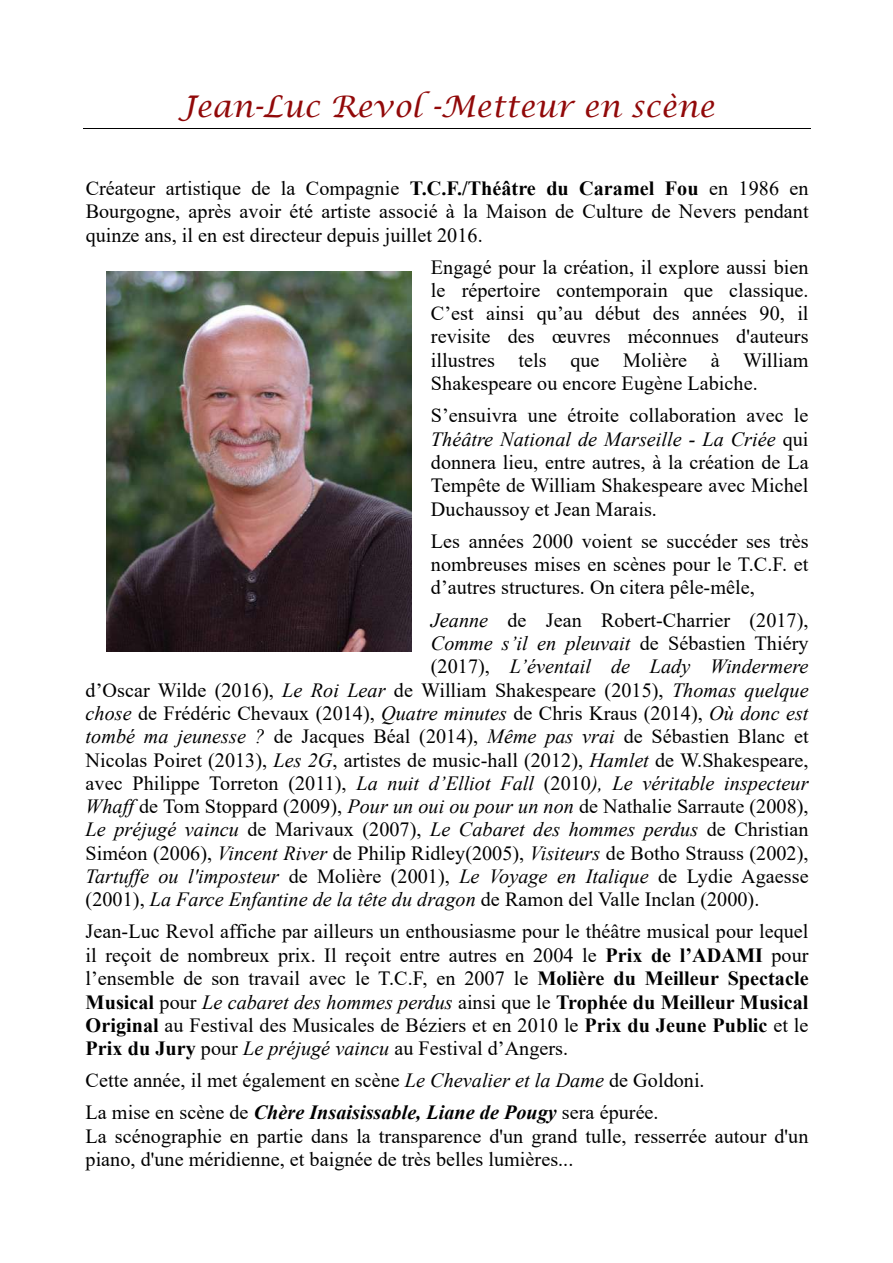
<style>
.page{position:relative;width:893px;height:1263px;background:#fff}
.page>*{position:absolute;margin:0;border:0;box-sizing:border-box;transform-origin:0 0}
.t1{font:italic 29.85px "Lucida Calligraphy";color:#910909}
.t2{font:20.1px/23.4px "Times New Roman";color:#000;text-align:justify}
.t3{font:italic 20.1px "Times New Roman";color:#000}
.s1{font-weight:700}
.s2{font-style:italic}
.s3{font-style:normal}
.s4{font-weight:700;font-style:italic}
</style>
<div class="page">
<hr style="left:84px;top:128px;width:727px;height:1px;background:#000">
<img style="left:107px;top:272px;width:304px;height:379px">
<p class="t1" style="left:180px;top:88px;width:536px">Jean-Luc Revol -Metteur en scène</p>
<p class="t2" style="left:86px;top:176px;width:724px">Créateur artistique de la Compagnie <span class="s1">T.C.F./Théâtre du Caramel Fou</span> en 1986 en Bourgogne, après avoir été artiste associé à la Maison de Culture de Nevers pendant quinze ans, il en est directeur depuis juillet 2016.</p>
<p class="t2" style="left:431px;top:255px;width:379px">Engagé pour la création, il explore aussi bien le répertoire contemporain que classique.<br>C’est ainsi qu’au début des années 90, il revisite des œuvres méconnues d'auteurs illustres tels que Molière à William Shakespeare ou encore Eugène Labiche.</p>
<p class="t2" style="left:431px;top:403px;width:379px">S’ensuivra une étroite collaboration avec le <span class="s2">Théâtre National de Marseille - La Criée</span> qui donnera lieu, entre autres, à la création de La Tempête de William Shakespeare avec Michel Duchaussoy et Jean Marais.</p>
<p class="t2" style="left:431px;top:529px;width:379px">Les années 2000 voient se succéder ses très nombreuses mises en scènes pour le T.C.F. et d’autres structures. On citera pêle-mêle,</p>
<p class="t2" style="left:431px;top:608px;width:379px"><span class="s2">Jeanne</span> de Jean Robert-Charrier (2017),</p>
<p class="t3" style="left:431px;top:629px;width:379px">Comme s’il en pleuvait <span class="s3">de Sébastien Thiéry</span></p>
<p class="t3" style="left:431px;top:653px;width:379px"><span class="s3">(2017),</span> L’éventail de Lady Windermere</p>
<p class="t2" style="left:86px;top:678px;width:724px">d’Oscar Wilde (2016), <span class="s2">Le Roi Lear</span> de William Shakespeare (2015), <span class="s2">Thomas quelque</span></p>
<p class="t2" style="left:86px;top:701px;width:724px"><span class="s2">chose</span> de Frédéric Chevaux (2014), <span class="s2">Quatre minutes</span> de Chris Kraus (2014), <span class="s2">Où donc est</span></p>
<p class="t2" style="left:86px;top:724px;width:724px"><span class="s2">tombé ma jeunesse ?</span> de Jacques Béal (2014), <span class="s2">Même pas vrai</span> de Sébastien Blanc et</p>
<p class="t2" style="left:86px;top:747px;width:724px">Nicolas Poiret (2013), <span class="s2">Les 2G</span>, artistes de music-hall (2012), <span class="s2">Hamlet</span> de W.Shakespeare,</p>
<p class="t3" style="left:86px;top:769px;width:724px"><span class="s3">avec Philippe Torreton (2011),</span> La nuit d’Elliot Fall <span class="s3">(2010</span>), Le véritable inspecteur</p>
<p class="t2" style="left:86px;top:794px;width:724px"><span class="s2">Whaff</span> de Tom Stoppard (2009), <span class="s2">Pour un oui ou pour un non</span> de Nathalie Sarraute (2008),</p>
<p class="t3" style="left:86px;top:816px;width:724px">Le préjugé vaincu <span class="s3">de Marivaux (2007),</span> Le Cabaret des hommes perdus <span class="s3">de Christian</span></p>
<p class="t2" style="left:86px;top:840px;width:724px">Siméon (2006), <span class="s2">Vincent River</span> de Philip Ridley(2005), <span class="s2">Visiteurs</span> de Botho Strauss (2002),</p>
<p class="t3" style="left:86px;top:862px;width:724px">Tartuffe ou l'imposteur <span class="s3">de Molière (2001),</span> Le Voyage en Italique <span class="s3">de Lydie Agaesse</span></p>
<p class="t2" style="left:86px;top:887px;width:675px">(2001), <span class="s2">La Farce Enfantine de la tête du dragon</span> de Ramon del Valle Inclan (2000).</p>
<p class="t2" style="left:86px;top:919px;width:724px">Jean-Luc Revol affiche par ailleurs un enthousiasme pour le théâtre musical pour lequel il reçoit de nombreux prix. Il reçoit entre autres en 2004 le <span class="s1">Prix de l’ADAMI</span> pour l’ensemble de son travail avec le T.C.F, en 2007 le <span class="s1">Molière du Meilleur Spectacle Musical</span> pour <span class="s2">Le cabaret des hommes perdus</span> ainsi que le <span class="s1">Trophée du Meilleur Musical Original</span> au Festival des Musicales de Béziers et en 2010 le <span class="s1">Prix du Jeune Public</span> et le <span class="s1">Prix du Jury</span> pour <span class="s2">Le préjugé vaincu</span> au Festival d’Angers.</p>
<p class="t2" style="left:86px;top:1064px;width:621px;line-height:32.1px">Cette année, il met également en scène <span class="s2">Le Chevalier et la Dame</span> de Goldoni.<br>La mise en scène de <span class="s4">Chère Insaisissable, Liane de Pougy</span> sera épurée.</p>
<p class="t2" style="left:86px;top:1124px;width:724px">La scénographie en partie dans la transparence d'un grand tulle, resserrée autour d'un piano, d'une méridienne, et baignée de très belles lumières...</p>
</div>
